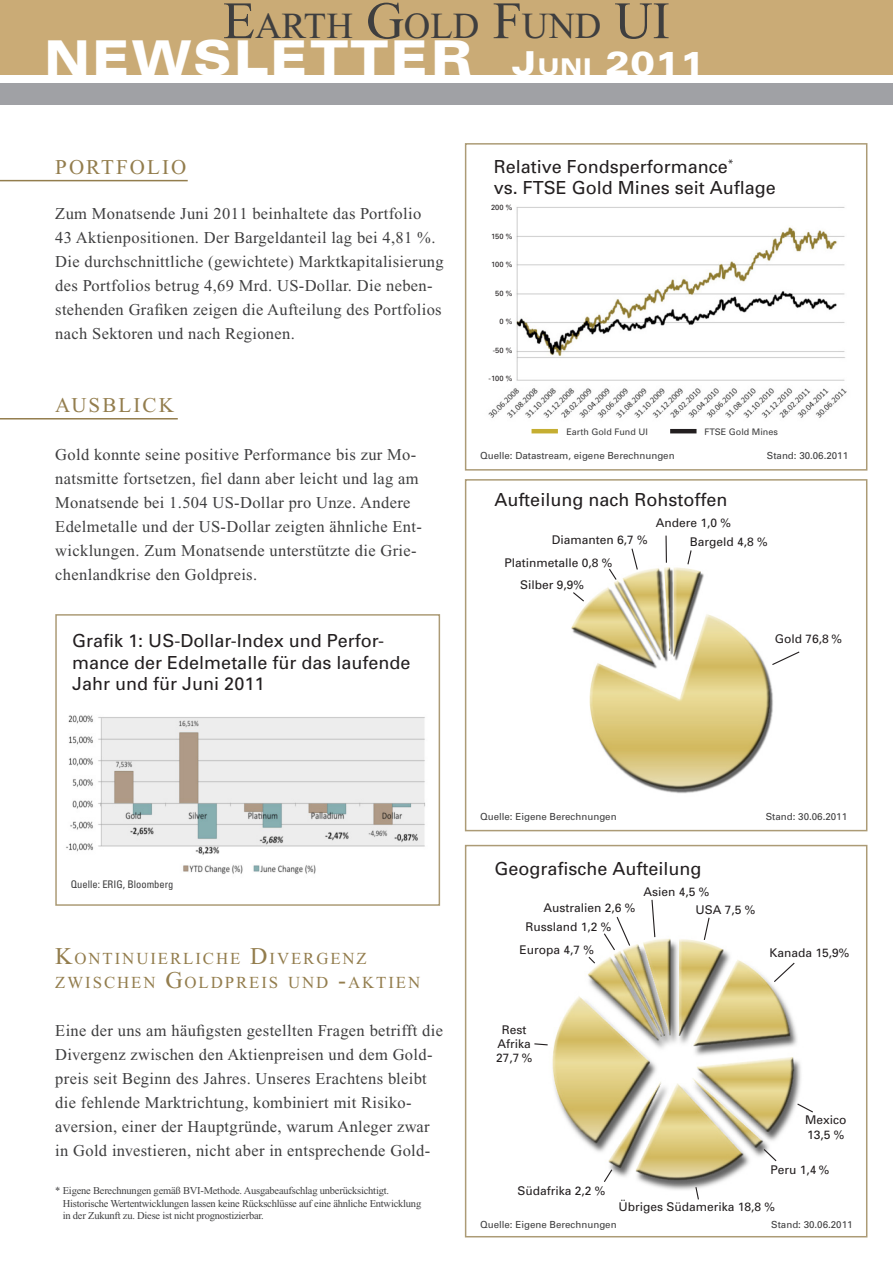
<style>
.page{position:relative;width:893px;height:1263px;background:#fff}
.page>*{position:absolute;margin:0;border:0;box-sizing:border-box;transform-origin:0 0}
.t1{font:900 expanded 48px "Univers";letter-spacing:.02em;color:#fff}
.t2{font:36.75px "Times New Roman";color:#3e3e3f}
.t3{font:21px "Times New Roman";letter-spacing:.1em;color:#937d4d}
.t4{font:18px/21.6px "Univers";color:#231f20}
.t5{font:16.8px/24px "Times New Roman";letter-spacing:.115em;color:#937d4d}
.t6{font:16.5px/24px "Times New Roman";letter-spacing:.02em;color:#3e3e3f}
.t7{font:12px/14.4px "Univers";color:#231f20;text-align:center}
.t8{font:10.5px/12.6px "Times New Roman";letter-spacing:-.02em;color:#3e3e3f}
.t9{font:condensed 10.5px "Univers";color:#3e3e3f}
.t10{font:9.75px "Univers";color:#3e3e3f}
.t11{font:9px "Univers";color:#3e3e3f}
.t12{font:7.5px "Univers";color:#231f20}
.s1{font-size:52.5px}
.s2{font-size:33px}
.s3{font-size:23.1px}
.s4{font-size:24px}
</style>
<div class="page">
<div style="left:0;top:0;width:893px;height:74px;background:#caab76"></div>
<div style="left:0;top:83px;width:893px;height:22px;background:#a0a1a5"></div>
<img style="left:552px;top:944px;width:249px;height:246px">
<div style="left:465px;top:845px;width:402px;height:392px;border:2px solid #ac9b76"></div>
<svg style="left:695px;top:1186px;width:5px;height:14px"></svg>
<svg style="left:603px;top:1168px;width:10px;height:15px"></svg>
<svg style="left:796px;top:1102px;width:17px;height:11px"></svg>
<img style="left:488px;top:207px;width:359px;height:227px">
<div style="left:465px;top:143px;width:402px;height:328px;border:2px solid #ac9b76"></div>
<svg style="left:490px;top:207px;width:288px;height:3px"></svg>
<img style="left:571px;top:567px;width:202px;height:227px">
<div style="left:465px;top:479px;width:402px;height:352px;border:2px solid #ac9b76"></div>
<svg style="left:572px;top:591px;width:13px;height:12px"></svg>
<svg style="left:771px;top:650px;width:29px;height:16px"></svg>
<hr style="left:0;top:180px;width:188px;height:1px;background:#937d4d">
<svg style="left:773px;top:961px;width:23px;height:22px"></svg>
<svg style="left:608px;top:567px;width:10px;height:14px"></svg>
<svg style="left:762px;top:1148px;width:16px;height:14px"></svg>
<hr style="left:0;top:418px;width:178px;height:1px;background:#937d4d">
<svg style="left:687px;top:550px;width:5px;height:15px"></svg>
<svg style="left:631px;top:548px;width:8px;height:23px"></svg>
<svg style="left:534px;top:1043px;width:14px;height:3px"></svg>
<hr style="left:531px;top:429px;width:27px;height:4px;background:#c5ae32">
<hr style="left:670px;top:429px;width:26px;height:4px;background:#231f20">
<hr style="left:665px;top:536px;width:2px;height:27px;background:#231f20">
<svg style="left:552px;top:899px;width:158px;height:66px"></svg>
<img style="left:66px;top:715px;width:359px;height:159px">
<div style="left:55px;top:614px;width:385px;height:292px;border:2px solid #ac9b76"></div>
<h2 class="t2" style="left:223px;top:6px;width:448px"><span class="s1">E</span>ARTH <span class="s1">G</span>OLD <span class="s1">F</span>UND <span class="s1">UI</span></h2>
<h1 class="t1" style="left:44px;top:30px;width:662px">NEWSLETTER <span class="s2">J</span><span class="s3">uni</span> <span class="s2">2011</span></h1>
<p class="t3" style="left:55px;top:155px;width:133px">Portfolio</p>
<p class="t6" style="left:55px;top:201px;width:390px">Zum Monatsende Juni 2011 beinhaltete das Portfolio<br>43 Aktienpositionen. Der Bargeldanteil lag bei 4,81 %.<br>Die durchschnittliche (gewichtete) Marktkapitalisierung des Portfolios betrug 4,69 Mrd. US -Dollar. Die neben&shy;stehenden Grafiken zeigen die Aufteilung des Portfolios nach Sektoren und nach Regionen.</p>
<p class="t3" style="left:55px;top:394px;width:115px">Ausblick</p>
<p class="t6" style="left:55px;top:443px;width:368px">Gold konnte seine positive Performance bis zur Mo&shy;natsmitte fortsetzen, fiel dann aber leicht und lag am Monatsende bei 1.504 US -Dollar pro Unze. Andere Edelmetalle und der US -Dollar zeigten ähnliche Ent&shy;wicklungen. Zum Monatsende unterstützte die Grie&shy;chenlandkrise den Goldpreis.</p>
<p class="t4" style="left:72px;top:630px;width:340px">Grafik 1: US-Dollar-Index und Perfor&shy;mance der Edelmetalle für das laufende<br>Jahr und für Juni 2011</p>
<p class="t4" style="left:494px;top:155px;width:284px">Relative Fondsperformance<sup>*<br></sup>vs. FTSE Gold Mines seit Auflage</p>
<p class="t12" style="left:491px;top:203px;width:23px">200 %</p>
<p class="t12" style="left:491px;top:231px;width:23px">150 %</p>
<p class="t12" style="left:491px;top:260px;width:23px">100 %</p>
<p class="t12" style="left:495px;top:288px;width:19px">50 %</p>
<p class="t12" style="left:499px;top:317px;width:14px">0 %</p>
<p class="t12" style="left:493px;top:345px;width:21px">-50 %</p>
<p class="t12" style="left:489px;top:374px;width:25px">-100 %</p>
<p class="t11" style="left:566px;top:426px;width:83px">Earth Gold Fund UI</p>
<p class="t11" style="left:704px;top:426px;width:75px">FTSE Gold Mines</p>
<p class="t10" style="left:480px;top:450px;width:196px">Quelle: Datastream, eigene Berechnungen</p>
<p class="t10" style="left:767px;top:450px;width:83px">Stand: 30.06.2011</p>
<p class="t4" style="left:494px;top:488px;width:234px">Aufteilung nach Rohstoffen</p>
<p class="t7" style="left:552px;top:532px;width:98px">Diamanten 6,7 %</p>
<p class="t7" style="left:504px;top:555px;width:110px">Platinmetalle 0,8 %</p>
<p class="t7" style="left:520px;top:577px;width:66px">Silber 9,9%</p>
<p class="t7" style="left:656px;top:515px;width:77px">Andere 1,0 %</p>
<p class="t7" style="left:690px;top:534px;width:80px">Bargeld 4,8 %</p>
<p class="t7" style="left:775px;top:632px;width:69px">Gold 76,8 %</p>
<p class="t9" style="left:71px;top:877px;width:104px">Quelle: ERIG, Bloomberg</p>
<p class="t5" style="left:55px;top:946px;width:366px"><span class="s4">K</span>ONTINUIERLICHE <span class="s4">D</span>IVERGENZ<br>ZWISCHEN <span class="s4">G</span>OLDPREI S UND <span class="s4">-</span>AKTIEN</p>
<p class="t6" style="left:55px;top:1019px;width:389px">Eine der uns am häufigsten gestellten Fragen betrifft die Divergenz zwischen den Aktienpreisen und dem Gold&shy;preis seit Beginn des Jahres. Unseres Erachtens bleibt die fehlende Marktrichtung, kombiniert mit Risiko&shy;aversion, einer der Hauptgründe, warum Anleger zwar in Gold investieren, nicht aber in entsprechende Gold-</p>
<p class="t8" style="left:63px;top:1184px;width:360px;text-indent:-7px">* Eigene Berechnungen gemäß BVI-Methode. Ausgabeaufschlag unberücksichtigt.<br>Historische Wertentwicklungen lassen keine Rückschlüsse auf eine ähnliche Entwicklung in der Zukunft zu. Diese ist nicht prognostizierbar.</p>
<p class="t10" style="left:480px;top:810px;width:138px">Quelle: Eigene Berechnungen</p>
<p class="t10" style="left:766px;top:810px;width:83px">Stand: 30.06.2011</p>
<p class="t4" style="left:494px;top:858px;width:209px">Geografische Aufteilung</p>
<p class="t7" style="left:544px;top:900px;width:94px">Australien 2,6 %</p>
<p class="t7" style="left:525px;top:919px;width:88px">Russland 1,2 %</p>
<p class="t7" style="left:519px;top:942px;width:76px">Europa 4,7 %</p>
<p class="t7" style="left:643px;top:885px;width:68px">Asien 4,5 %</p>
<p class="t7" style="left:695px;top:902px;width:62px">USA 7,5 %</p>
<p class="t7" style="left:769px;top:946px;width:82px">Kanada 15,9%</p>
<p class="t7" style="left:496px;top:1022px;width:38px">Rest<br>Afrika<br>27,7 %</p>
<p class="t7" style="left:518px;top:1184px;width:90px">Südafrika 2,2 %</p>
<p class="t7" style="left:805px;top:1113px;width:43px;text-align:left">Mexico<br>13,5 %</p>
<p class="t7" style="left:771px;top:1162px;width:60px">Peru 1,4 %</p>
<p class="t7" style="left:618px;top:1199px;width:158px">Übriges Südamerika 18,8 %</p>
<p class="t10" style="left:480px;top:1218px;width:138px">Quelle: Eigene Berechnungen</p>
<p class="t10" style="left:771px;top:1218px;width:83px">Stand: 30.06.2011</p>
</div>
